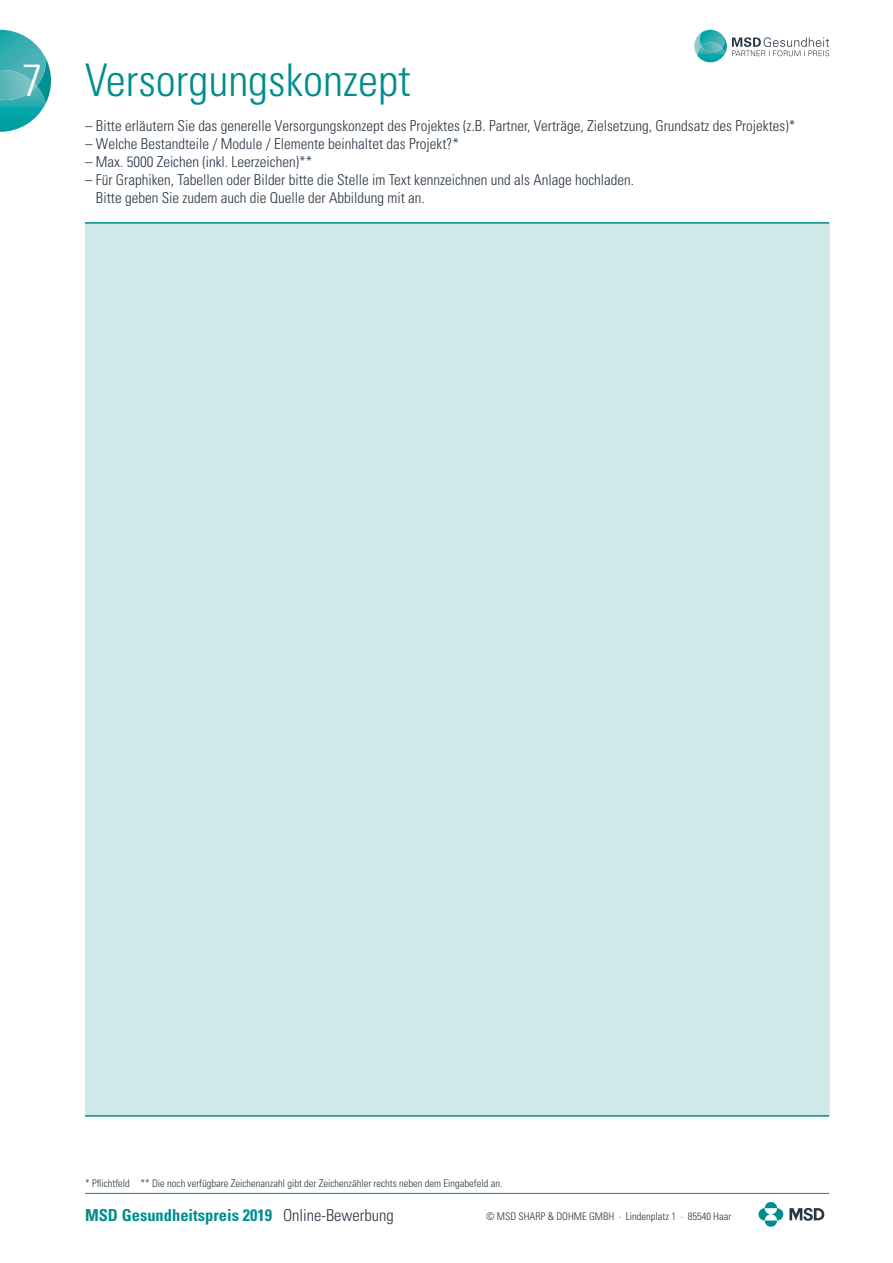
<style>
.page{position:relative;width:893px;height:1263px;background:#fff}
.page>*{position:absolute;margin:0;border:0;box-sizing:border-box;transform-origin:0 0}
.t1{font:300 condensed 45px "Univers LT Std";color:#008d8d}
.t2{font:300 condensed 45px "Univers LT Std";color:#fff}
.t3{font:700 condensed 16.5px "Univers LT Std";color:#008d8d}
.t4{font:300 condensed 15px/18px "Univers LT Std";color:#293745}
.t5{font:300 condensed 10.5px "Univers LT Std";color:#293745}
.s1{font-weight:300;color:#293745}
</style>
<div class="page">
<svg style="left:758px;top:1208px;width:13px;height:12px"></svg>
<svg style="left:771px;top:1208px;width:12px;height:12px"></svg>
<svg style="left:765px;top:1202px;width:12px;height:6px"></svg>
<svg style="left:765px;top:1220px;width:12px;height:7px"></svg>
<svg style="left:789px;top:1207px;width:35px;height:14px"></svg>
<hr style="left:85px;top:1193px;width:744px;height:1px;background:#008d8d">
<svg style="left:694px;top:30px;width:135px;height:32px"></svg>
<div style="left:85px;top:223px;width:744px;height:893px;background:#d1e8e8"></div>
<hr style="left:85px;top:222px;width:744px;height:2px;background:#008d8d">
<hr style="left:85px;top:1115px;width:744px;height:2px;background:#008d8d">
<svg style="left:0;top:30px;width:51px;height:102px"></svg>
<h1 class="t2" style="left:23px;top:53px;width:21px">7</h1>
<h1 class="t1" style="left:85px;top:53px;width:327px">Versorgungskonzept</h1>
<p class="t4" style="left:85px;top:117px;width:712px">– Bitte erläutern Sie das generelle Versorgungskonzept des Projektes (z.B. Partner, Verträge, Zielsetzung, Grundsatz des Projektes)*</p>
<p class="t4" style="left:85px;top:135px;width:375px">– Welche Bestandteile / Module / Elemente beinhaltet das Projekt?*</p>
<p class="t4" style="left:85px;top:153px;width:229px">– Max. 5000 Zeichen (inkl. Leerzeichen)**</p>
<p class="t4" style="left:96px;top:171px;width:540px;text-indent:-11px">– Für Graphiken, Tabellen oder Bilder bitte die Stelle im Text kennzeichnen und als Anlage hochladen.<br>Bitte geben Sie zudem auch die Quelle der Abbildung mit an.</p>
<p class="t5" style="left:85px;top:1176px;width:419px">* Pflichtfeld ** Die noch verfügbare Zeichenanzahl gibt der Zeichenzähler rechts neben dem Eingabefeld an.</p>
<p class="t3" style="left:85px;top:1205px;width:310px">MSD Gesundheitspreis 2019 <span class="s1">Online-Bewerbung</span></p>
<p class="t5" style="left:486px;top:1210px;width:247px">© MSD SHARP &amp; DOHME GMBH · Lindenplatz 1 · 85540 Haar</p>
</div>
